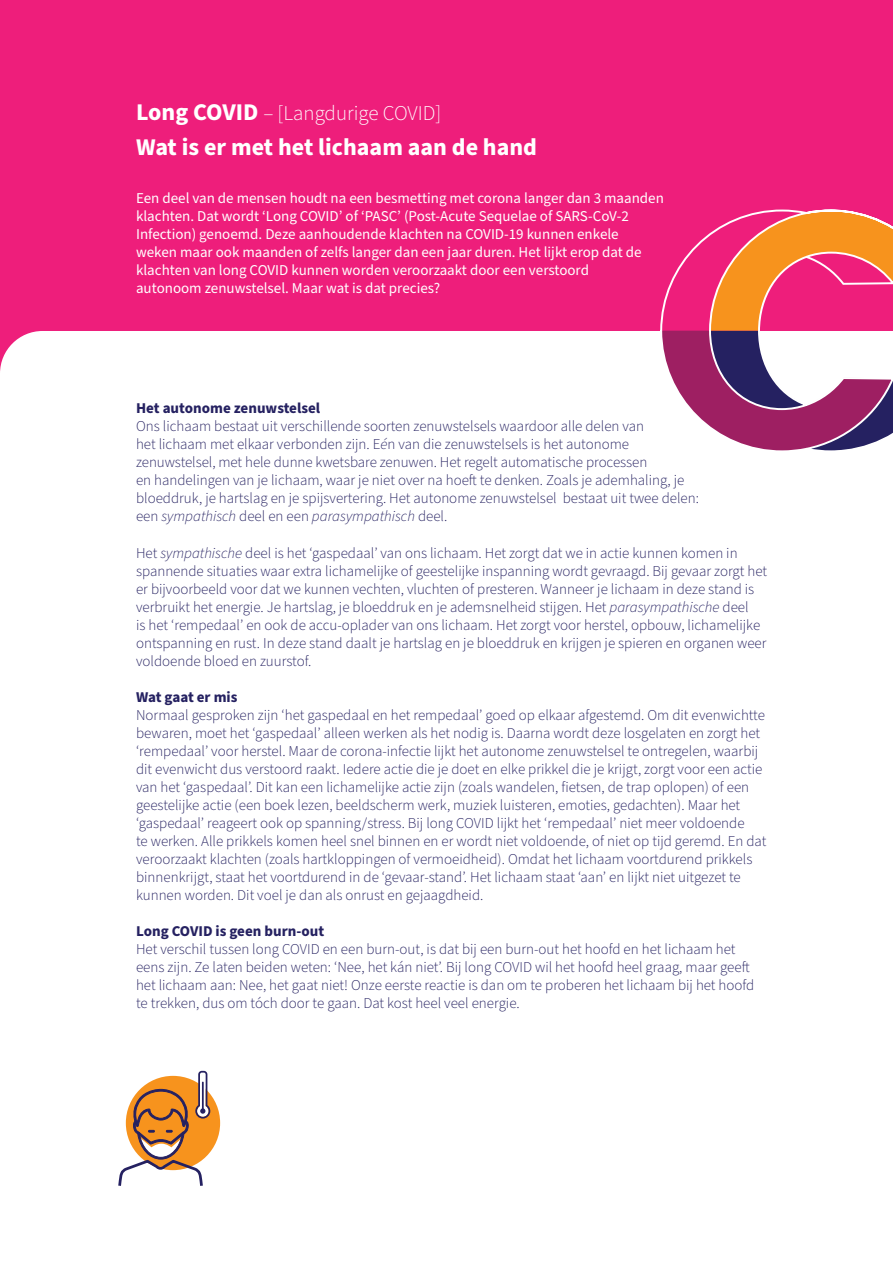
<style>
.page{position:relative;width:893px;height:1263px;background:#fff}
.page>*{position:absolute;margin:0;border:0;box-sizing:border-box;transform-origin:0 0}
.t1{font:700 24px "Source Sans Pro";color:#fff}
.t2{font:300 21px "Source Sans Pro";color:#fff}
.t3{font:300 15px/18px "Source Sans Pro";color:#252161}
.t4{font:15px/18px "Source Sans Pro";color:#fff}
.t5{font:700 15px "Source Sans Pro";color:#252161}
.s1{font-weight:700;font-size:24px}
.s2{font-style:italic}
</style>
<div class="page">
<svg style="left:0;top:0;width:893px;height:371px;background:#ef3286"></svg>
<svg style="left:660px;top:210px;width:233px;height:241px"></svg>
<div style="left:126px;top:1076px;width:94px;height:94px;background:#f7931d;border-radius:50%"></div>
<svg style="left:118px;top:1071px;width:92px;height:115px"></svg>
<h2 class="t2" style="left:136px;top:99px;width:307px"><span class="s1">Long COVID</span> – [Langdurige COVID]</h2>
<h1 class="t1" style="left:136px;top:130px;width:402px">Wat is er met het lichaam aan de hand</h1>
<p class="t4" style="left:136px;top:189px;width:529px">Een deel van de mensen houdt na een besmetting met corona langer dan 3 maanden klachten. Dat wordt ‘Long COVID’ of ‘PASC’ (Post-Acute Sequelae of SARS-CoV-2<br>Infection) genoemd. Deze aanhoudende klachten na COVID-19 kunnen enkele<br>weken maar ook maanden of zelfs langer dan een jaar duren. Het lijkt erop dat de klachten van long COVID kunnen worden veroorzaakt door een verstoord<br>autonoom zenuwstelsel. Maar wat is dat precies?</p>
<p class="t5" style="left:136px;top:398px;width:186px">Het autonome zenuwstelsel</p>
<p class="t3" style="left:136px;top:417px;width:564px">Ons lichaam bestaat uit verschillende soorten zenuwstelsels waardoor alle delen van<br>het lichaam met elkaar verbonden zijn. E<span class="s2">é</span>n van die zenuwstelsels is het autonome zenuwstelsel, met hele dunne kwetsbare zenuwen. Het regelt automatische processen<br>en handelingen van je lichaam, waar je niet over na hoeft te denken. Zoals je ademhaling, je bloeddruk, je hartslag en je spijsvertering. Het autonome zenuwstelsel bestaat uit twee delen: een <span class="s2">sympathisch</span> deel en een <span class="s2">parasympathisch</span> deel.</p>
<p class="t3" style="left:136px;top:545px;width:633px">Het <span class="s2">sympathische</span> deel is het ‘gaspedaal’ van ons lichaam. Het zorgt dat we in actie kunnen komen in spannende situaties waar extra lichamelijke of geestelijke inspanning wordt gevraagd. Bij gevaar zorgt het er bijvoorbeeld voor dat we kunnen vechten, vluchten of presteren. Wanneer je lichaam in deze stand is verbruikt het energie. Je hartslag, je bloeddruk en je ademsnelheid stijgen. Het <span class="s2">parasympathische</span> deel<br>is het ‘rempedaal’ en ook de accu-oplader van ons lichaam. Het zorgt voor herstel, opbouw, lichamelijke ontspanning en rust. In deze stand daalt je hartslag en je bloeddruk en krijgen je spieren en organen weer voldoende bloed en zuurstof.</p>
<p class="t5" style="left:136px;top:687px;width:103px">Wat gaat er mis</p>
<p class="t3" style="left:136px;top:707px;width:632px">Normaal gesproken zijn ‘het gaspedaal en het rempedaal’ goed op elkaar afgestemd. Om dit evenwichtte bewaren, moet het ‘gaspedaal’ alleen werken als het nodig is. Daarna wordt deze losgelaten en zorgt het ‘rempedaal’ voor herstel. Maar de corona-infectie lijkt het autonome zenuwstelsel te ontregelen, waarbij dit evenwicht dus verstoord raakt. Iedere actie die je doet en elke prikkel die je krijgt, zorgt voor een actie van het ‘gaspedaal’. Dit kan een lichamelijke actie zijn (zoals wandelen, fietsen, de trap oplopen) of een geestelijke actie (een boek lezen, beeldscherm werk, muziek luisteren, emoties, gedachten). Maar het ‘gaspedaal’ reageert ook op spanning/stress. Bij long COVID lijkt het ‘rempedaal’ niet meer voldoende<br>te werken. Alle prikkels komen heel snel binnen en er wordt niet voldoende, of niet op tijd geremd. En dat veroorzaakt klachten (zoals hartkloppingen of vermoeidheid). Omdat het lichaam voortdurend prikkels binnenkrijgt, staat het voortdurend in de ‘gevaar-stand’. Het lichaam staat ‘aan’ en lijkt niet uitgezet te kunnen worden. Dit voel je dan als onrust en gejaagdheid.</p>
<p class="t5" style="left:136px;top:921px;width:190px">Long COVID is geen burn-out</p>
<p class="t3" style="left:136px;top:941px;width:620px">Het verschil tussen long COVID en een burn-out, is dat bij een burn-out het hoofd en het lichaam het eens zijn. Ze laten beiden weten: ‘Nee, het kán niet’. Bij long COVID wil het hoofd heel graag, maar geeft het lichaam aan: Nee, het gaat niet! Onze eerste reactie is dan om te proberen het lichaam bij het hoofd te trekken, dus om tóch door te gaan. Dat kost heel veel energie.</p>
</div>
